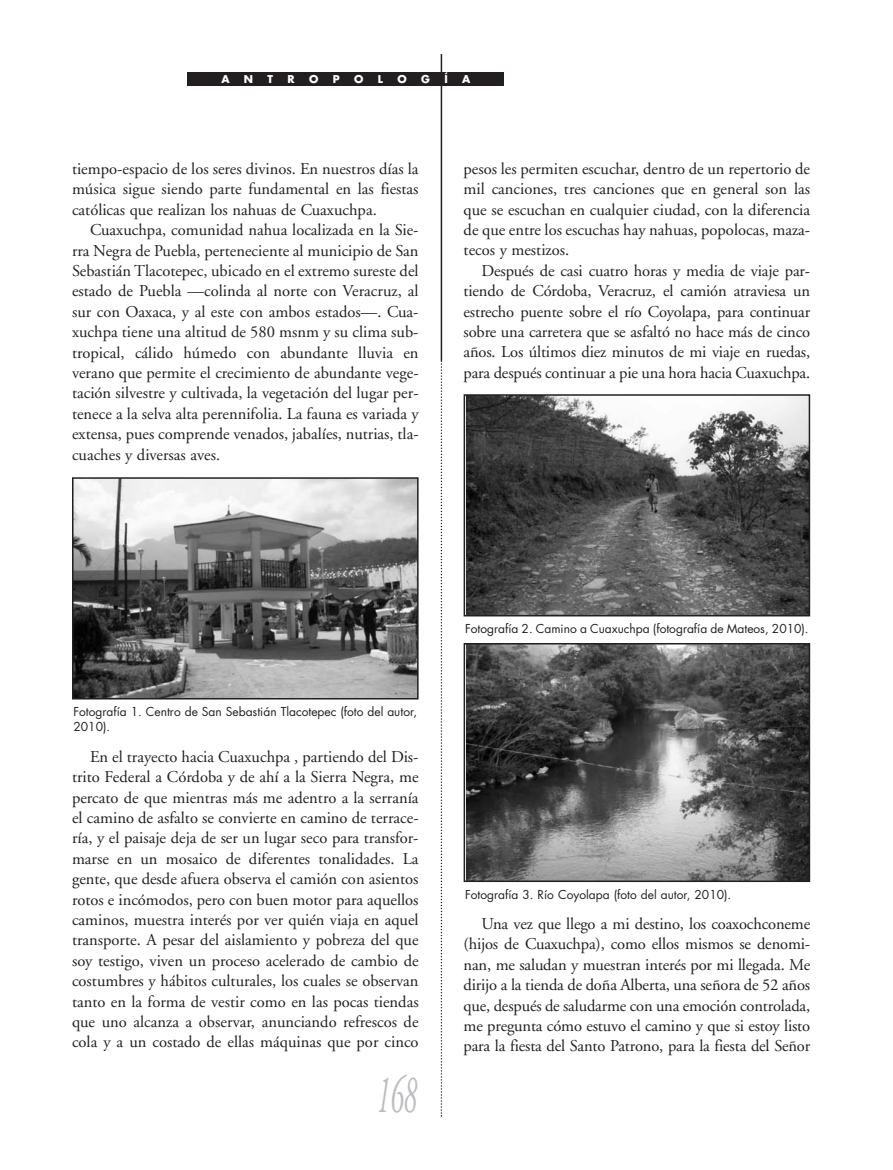
<style>
.page{position:relative;width:893px;height:1170px;background:#fff}
.page>*{position:absolute;margin:0;border:0;box-sizing:border-box;transform-origin:0 0}
.t1{font:italic 54px "Adobe Garamond";color:#bcbdc0;scale:.5 1}
.t2{font:16.5px/20.4px "Adobe Garamond";color:#231f20;text-align:justify}
.t3{font:12px/15px "Futura";color:#231f20}
.t4{font:700 10.5px "Futura";color:#fff}
</style>
<div class="page">
<hr style="left:441px;top:54px;width:1px;height:306px;background:#231f20">
<svg style="left:441px;top:360px;width:1px;height:756px"></svg>
<div style="left:188px;top:72px;width:316px;height:14px;background:#231f20"></div>
<img style="left:75px;top:480px;width:341px;height:216px">
<div style="left:72px;top:477px;width:347px;height:222px;border:2px solid #231f20"></div>
<img style="left:467px;top:397px;width:340px;height:216px">
<div style="left:464px;top:394px;width:346px;height:222px;border:2px solid #231f20"></div>
<img style="left:467px;top:646px;width:340px;height:233px">
<div style="left:464px;top:643px;width:346px;height:239px;border:2px solid #231f20"></div>
<p class="t4" style="left:221px;top:74px;width:10px">A</p>
<p class="t4" style="left:244px;top:74px;width:11px">N</p>
<p class="t4" style="left:268px;top:74px;width:7px">T</p>
<p class="t4" style="left:288px;top:74px;width:9px">R</p>
<p class="t4" style="left:309px;top:74px;width:11px">O</p>
<p class="t4" style="left:333px;top:74px;width:8px">P</p>
<p class="t4" style="left:354px;top:74px;width:11px">O</p>
<p class="t4" style="left:378px;top:74px;width:7px">L</p>
<p class="t4" style="left:397px;top:74px;width:11px">O</p>
<p class="t4" style="left:421px;top:74px;width:10px">G</p>
<p class="t4" style="left:444px;top:74px;width:5px">Í</p>
<p class="t4" style="left:462px;top:74px;width:10px">A</p>
<p class="t2" style="left:72px;top:160px;width:348px">tiempo-espacio de los seres divinos. En nuestros días la música sigue siendo parte fundamental en las fiestas católicas que realizan los nahuas de Cuaxuchpa.</p>
<p class="t2" style="left:72px;top:221px;width:348px;text-indent:18px">Cuaxuchpa, comunidad nahua localizada en la Sie&shy;rra Negra de Puebla, perteneciente al municipio de San Sebastián Tlacotepec, ubicado en el extremo sureste del estado de Puebla —colinda al norte con Veracruz, al sur con Oaxaca, y al este con ambos estados—. Cua&shy;xuchpa tiene una altitud de 580 msnm y su clima sub&shy;tropical, cálido húmedo con abundante lluvia en verano que permite el crecimiento de abundante vege&shy;tación silvestre y cultivada, la vegetación del lugar per&shy;tenece a la selva alta perennifolia. La fauna es variada y extensa, pues comprende venados, jabalíes, nutrias, tla&shy;cuaches y diversas aves.</p>
<p class="t2" style="left:464px;top:160px;width:348px">pesos les permiten escuchar, dentro de un repertorio de mil canciones, tres canciones que en general son las que se escuchan en cualquier ciudad, con la diferencia de que entre los escuchas hay nahuas, popolocas, maza&shy;tecos y mestizos.</p>
<p class="t2" style="left:464px;top:262px;width:348px;text-indent:18px">Después de casi cuatro horas y media de viaje par&shy;tiendo de Córdoba, Veracruz, el camión atraviesa un estrecho puente sobre el río Coyolapa, para continuar sobre una carretera que se asfaltó no hace más de cinco años. Los últimos diez minutos de mi viaje en ruedas, para después continuar a pie una hora hacia Cuaxuchpa.</p>
<p class="t3" style="left:74px;top:705px;width:345px">Fotografía 1. Centro de San Sebastián Tlacotepec (foto del autor,<br>2010).</p>
<p class="t2" style="left:72px;top:747px;width:348px;text-indent:18px">En el trayecto hacia Cuaxuchpa , partiendo del Dis&shy;trito Federal a Córdoba y de ahí a la Sierra Negra, me percato de que mientras más me adentro a la serranía el camino de asfalto se convierte en camino de terrace&shy;ría, y el paisaje deja de ser un lugar seco para transfor&shy;marse en un mosaico de diferentes tonalidades. La gente, que desde afuera observa el camión con asientos rotos e incómodos, pero con buen motor para aquellos caminos, muestra interés por ver quién viaja en aquel transporte. A pesar del aislamiento y pobreza del que soy testigo, viven un proceso acelerado de cambio de costumbres y hábitos culturales, los cuales se observan tanto en la forma de vestir como en las pocas tiendas que uno alcanza a observar, anunciando refrescos de cola y a un costado de ellas máquinas que por cinco</p>
<h1 class="t1" style="left:377px;top:1073px;width:82px">168</h1>
<p class="t3" style="left:465px;top:622px;width:345px">Fotografía 2. Camino a Cuaxuchpa (fotografía de Mateos, 2010).</p>
<p class="t3" style="left:465px;top:887px;width:268px">Fotografía 3. Río Coyolapa (foto del autor, 2010).</p>
<p class="t2" style="left:464px;top:914px;width:348px;text-indent:18px">Una vez que llego a mi destino, los coaxochconeme (hijos de Cuaxuchpa), como ellos mismos se denomi&shy;nan, me saludan y muestran interés por mi llegada. Me dirijo a la tienda de doña Alberta, una señora de 52 años que, después de saludarme con una emoción controlada, me pregunta cómo estuvo el camino y que si estoy listo para la fiesta del Santo Patrono, para la fiesta del Señor</p>
</div>
